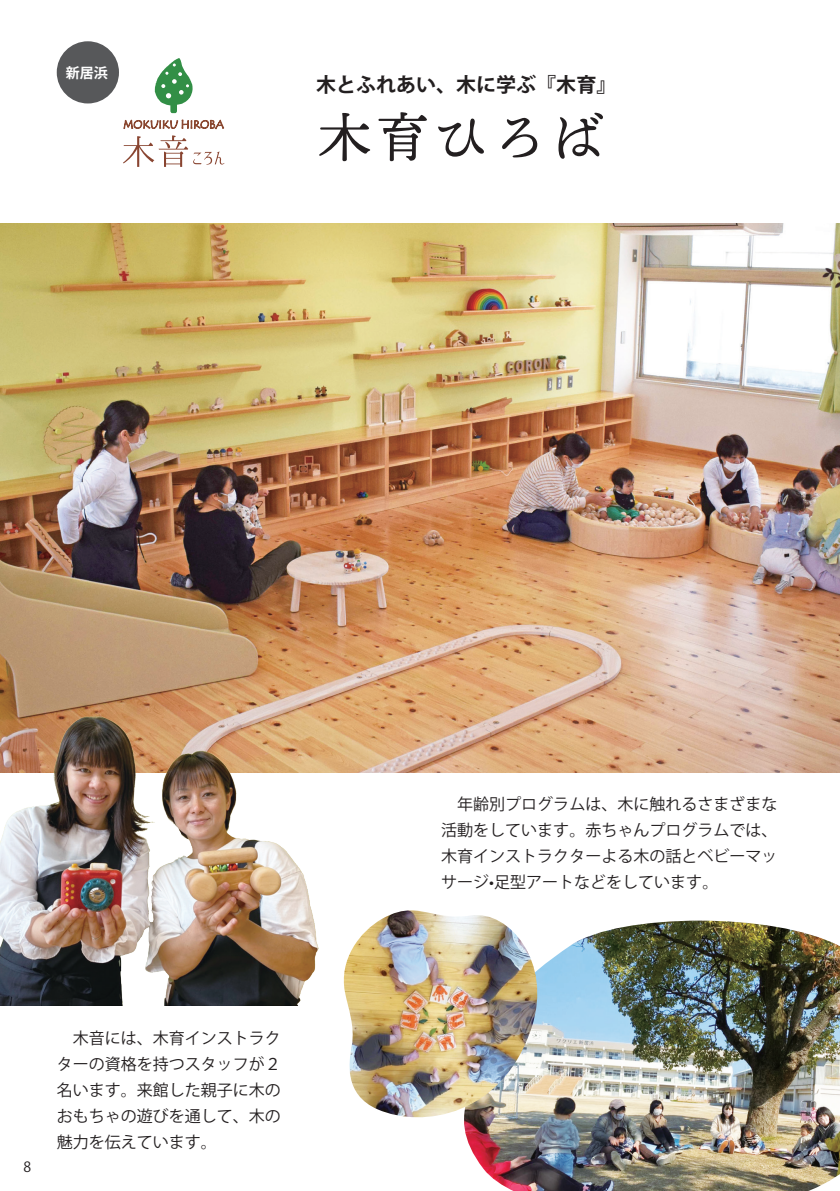
<style>
.page{position:relative;width:840px;height:1191px;background:#fff}
.page>*{position:absolute;margin:0;border:0;box-sizing:border-box;transform-origin:0 0}
.t1{font:54px "Ten Mincho";letter-spacing:.08em;color:#231f20}
.t2{font:700 20px "Koz Go Pro";color:#231f20}
.t3{font:16px/26px "Koz Go Pro";color:#231f20;text-align:justify}
.t4{font:700 14px "Koz Go Pr 6 N";color:#fff}
.t5{font:14px "Koz Go Pro";color:#231f20}
</style>
<div class="page">
<img style="left:0;top:223px;width:839px;height:549px">
<img style="left:0;top:651px;width:350px;height:354px">
<svg style="left:155px;top:58px;width:37px;height:55px"></svg>
<svg style="left:123px;top:135px;width:101px;height:32px"></svg>
<svg style="left:123px;top:119px;width:101px;height:10px"></svg>
<div style="left:57px;top:41px;width:62px;height:62px;background:#57585a;border-radius:50%"></div>
<img style="left:464px;top:920px;width:375px;height:271px">
<img style="left:341px;top:910px;width:198px;height:209px">
<p class="t4" style="left:66px;top:65px;width:43px">新居浜</p>
<p class="t2" style="left:316px;top:72px;width:302px">木とふれあい、木に学ぶ『木育』</p>
<h1 class="t1" style="left:317px;top:107px;width:289px">木育ひろば</h1>
<p class="t5" style="left:23px;top:1157px;width:9px">8</p>
<p class="t3" style="left:57px;top:1025px;width:226px">　木音には、木育インストラクターの資格を持つスタッフが２名います。来館した親子に木のおもちゃの遊びを通して、木の魅力を伝えています。</p>
<p class="t3" style="left:441px;top:791px;width:337px">　年齢別プログラムは、木に触れるさまざまな活動をしています。赤ちゃんプログラムでは、木育インストラクターよる木の話とベビーマッサージ•足型アートなどをしています。</p>
</div>
